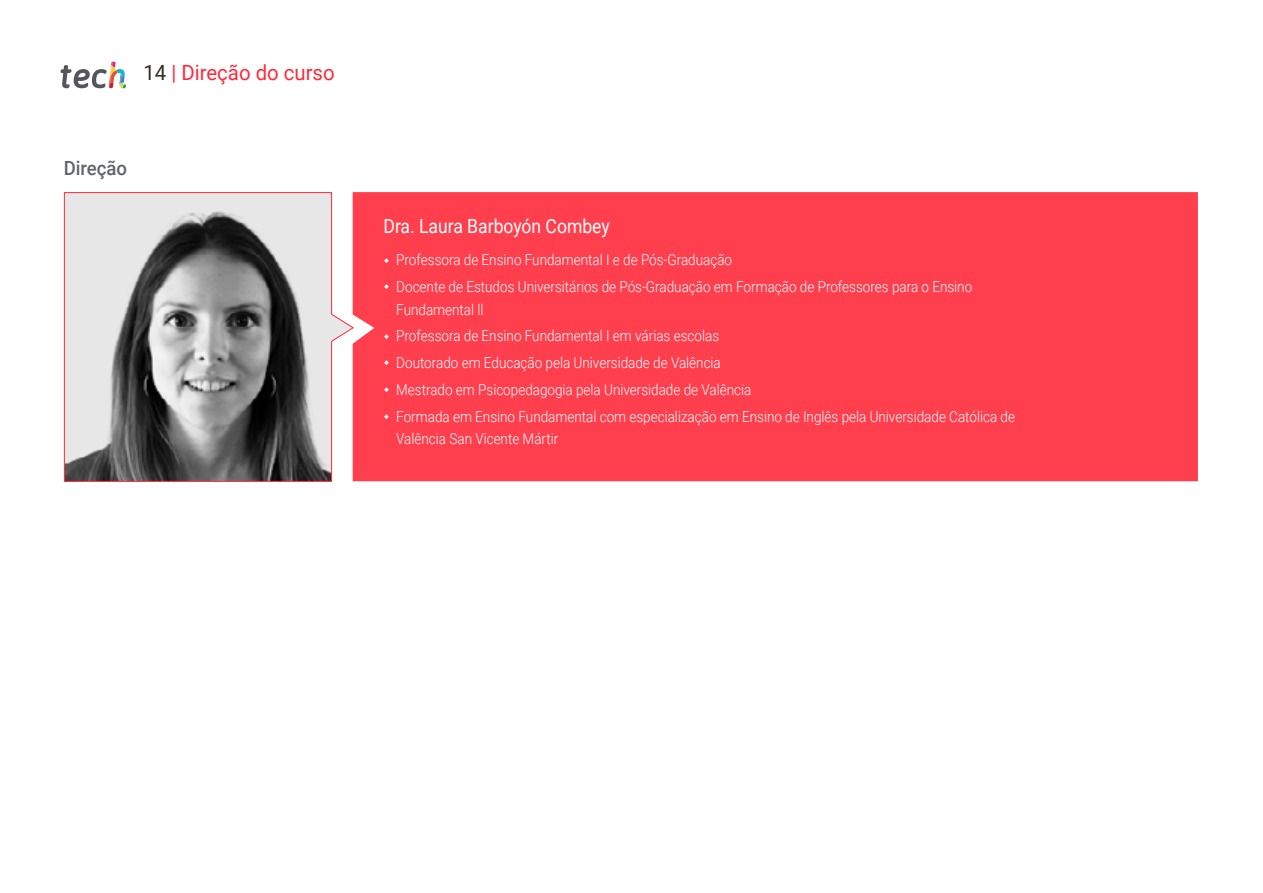
<style>
.page{position:relative;width:1263px;height:893px;background:#fff}
.page>*{position:absolute;margin:0;border:0;box-sizing:border-box;transform-origin:0 0}
.t1{font:21px "Roboto";color:#ff293a}
.t2{font:19.5px "Roboto";color:#fff;scale:.9 1}
.t3{font:500 19.5px "Roboto";color:#61646a;scale:.95 1}
.t4{font:300 15px/26.7px "Roboto";color:#fff;scale:.9 1}
.s1{color:#312e20}
</style>
<div class="page">
<div style="left:354px;top:192px;width:844px;height:289px;background:#ff3e4e"></div>
<svg style="left:64px;top:192px;width:290px;height:290px;background:#a09c9c"></svg>
<svg style="left:61px;top:62px;width:65px;height:27px"></svg>
<svg style="left:384px;top:258px;width:5px;height:5px"></svg>
<svg style="left:384px;top:284px;width:5px;height:5px"></svg>
<svg style="left:384px;top:334px;width:5px;height:5px"></svg>
<svg style="left:384px;top:360px;width:5px;height:5px"></svg>
<svg style="left:384px;top:387px;width:5px;height:5px"></svg>
<svg style="left:384px;top:414px;width:5px;height:5px"></svg>
<h1 class="t1" style="left:144px;top:57px;width:193px"><span class="s1">14</span> | Direção do curso</h1>
<h2 class="t3" style="left:64px;top:155px;width:68px">Direção</h2>
<h2 class="t2" style="left:383px;top:213px;width:253px">Dra. Laura Barboyón Combey</h2>
<p class="t4" style="left:396px;top:246px;width:641px">Professora de Ensino Fundamental I e de Pós-Graduação<br>Docente de Estudos Universitários de Pós-Graduação em Formação de Professores para o Ensino</p>
<p class="t4" style="left:396px;top:295px;width:689px">Fundamental ll<br>Professora de Ensino Fundamental I em várias escolas<br>Doutorado em Educação pela Universidade de Valência<br>Mestrado em Psicopedagogia pela Universidade de Valência<br>Formada em Ensino Fundamental com especialização em Ensino de Inglês pela Universidade Católica de</p>
<p class="t4" style="left:396px;top:425px;width:182px">Valência San Vicente Mártir</p>
</div>
